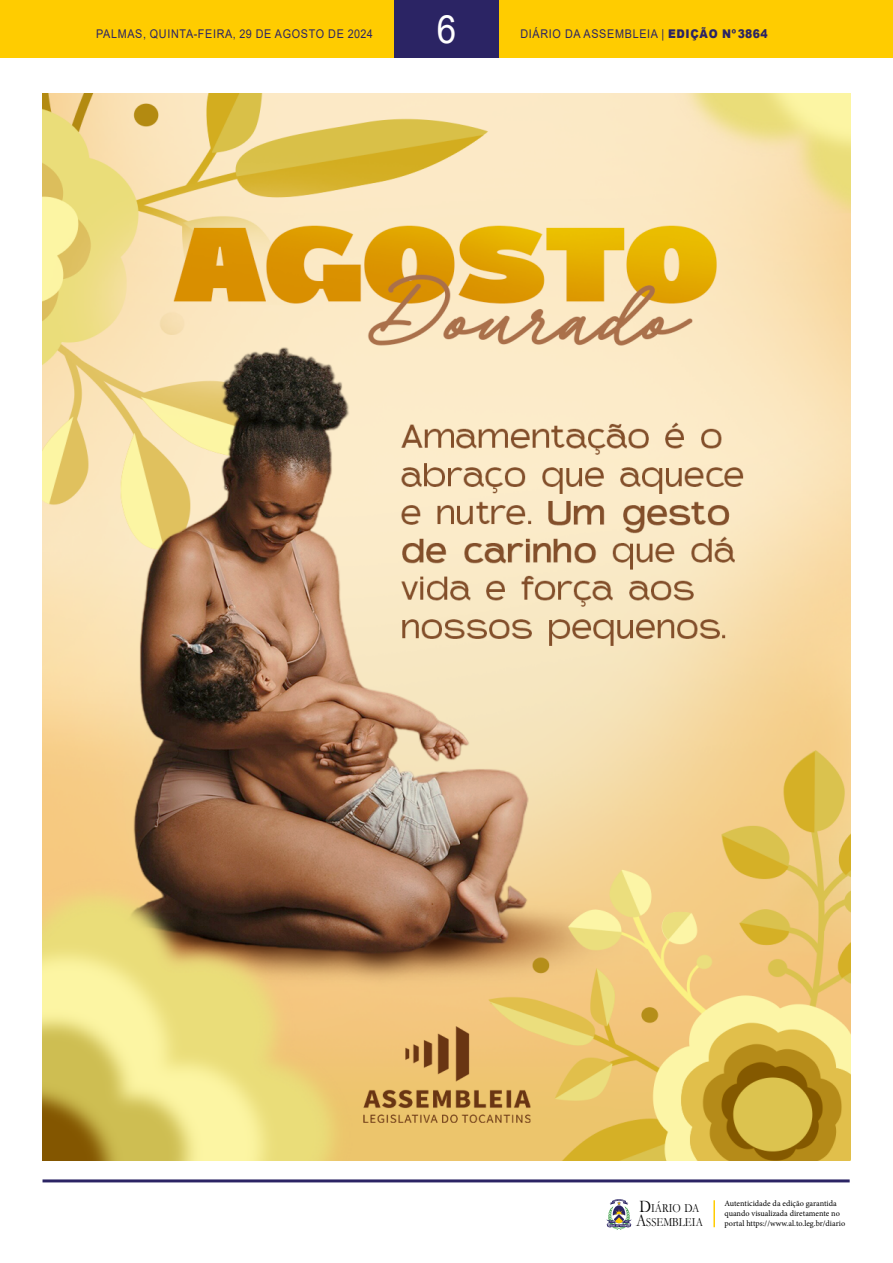
<style>
.page{position:relative;width:893px;height:1263px;background:#fff}
.page>*{position:absolute;margin:0;border:0;box-sizing:border-box;transform-origin:0 0}
.t1{font:39px "Arial";color:#fff;scale:.9 1}
.t2{font:12.45px/14px "Garamond";color:#000;scale:.85 1}
.t3{font:12px "Arial";letter-spacing:.065em;color:#2b2464;scale:.9 1}
.t4{font:8.25px/9.9px "Minion Pro";color:#000}
.s1{font-weight:900}
.s2{font-size:17.85px}
</style>
<div class="page">
<div style="left:0;top:0;width:893px;height:58px;background:#fc0"></div>
<hr style="left:43px;top:1179px;width:807px;height:3px;background:#2b2464">
<svg style="left:606px;top:1199px;width:26px;height:31px"></svg>
<div style="left:394px;top:0;width:105px;height:58px;background:#2b2464"></div>
<hr style="left:713px;top:1200px;width:2px;height:27px;background:#fc0">
<img style="left:43px;top:94px;width:807px;height:1067px">
<h1 class="t1" style="left:437px;top:2px;width:23px">6</h1>
<h3 class="t3" style="left:96px;top:25px;width:309px">PALMAS, QUINTA-FEIRA, 29 DE AGOSTO DE 2024</h3>
<h3 class="t3" style="left:520px;top:25px;width:276px">DIÁRIO DA ASSEMBLEIA | <span class="s1">EDIÇÃO Nº3864</span></h3>
<h2 class="t2" style="left:636px;top:1201px;width:80px"><span class="s2">D</span>IÁRIO DA<br><span class="s2">A</span>SSEMBLEIA</h2>
<p class="t4" style="left:724px;top:1199px;width:122px">Autenticidade da edição garantida quando visualizada diretamente no portal https://www.al.to.leg.br/diario</p>
</div>
